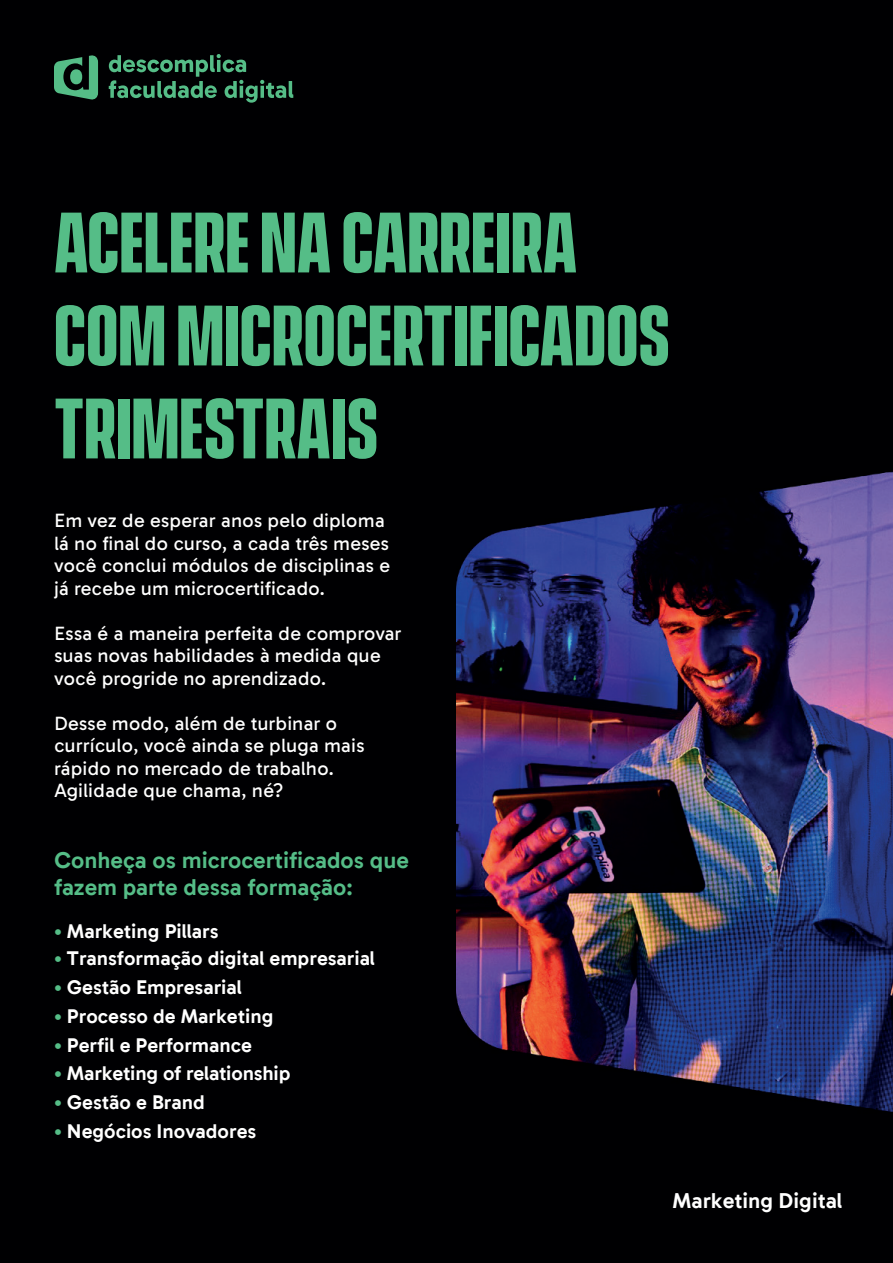
<style>
.page{position:relative;width:893px;height:1263px;background:#000002}
.page>*{position:absolute;margin:0;border:0;box-sizing:border-box;transform-origin:0 0}
.t1{font:700 78px/93px "Vanguard CF";color:#55bd87}
.t2{font:700 22.5px/27px "Aprova Sans";color:#55bd87}
.t3{font:700 21.15px "Aprova Sans";color:#fff}
.t4{font:19.5px/22.5px "Aprova Sans";color:#fff}
.t5{font:700 19.5px "Aprova Sans";color:#fff}
.s1{color:#55bd87}
</style>
<div class="page">
<svg style="left:54px;top:55px;width:44px;height:45px"></svg>
<svg style="left:109px;top:54px;width:184px;height:49px"></svg>
<img style="left:456px;top:471px;width:437px;height:641px">
<h1 class="t1" style="left:54px;top:201px;width:617px">ACELERE NA CARREIRA<br>COM MICROCERTIFICADOS<br>TRIMESTRAIS</h1>
<p class="t4" style="left:54px;top:509px;width:338px">Em vez de esperar anos pelo diploma lá no final do curso, a cada três meses você conclui módulos de disciplinas e já recebe um microcertificado.</p>
<p class="t4" style="left:54px;top:622px;width:349px">Essa é a maneira perfeita de comprovar suas novas habilidades à medida que você progride no aprendizado.</p>
<p class="t4" style="left:54px;top:712px;width:312px">Desse modo, além de turbinar o currículo, você ainda se pluga mais rápido no mercado de trabalho.<br>Agilidade que chama, né?</p>
<p class="t2" style="left:54px;top:847px;width:356px">Conheça os microcertificados que fazem parte dessa formação:</p>
<p class="t5" style="left:54px;top:919px;width:166px"><span class="s1">•</span> Marketing Pillars</p>
<p class="t5" style="left:54px;top:946px;width:323px"><span class="s1">•</span> Transformação digital empresarial</p>
<p class="t5" style="left:54px;top:974px;width:189px"><span class="s1">•</span> Gestão Empresarial</p>
<p class="t5" style="left:54px;top:1003px;width:221px"><span class="s1">•</span> Processo de Marketing</p>
<p class="t5" style="left:54px;top:1032px;width:199px"><span class="s1">•</span> Perfil e Performance</p>
<p class="t5" style="left:54px;top:1061px;width:238px"><span class="s1">•</span> Marketing of relationship</p>
<p class="t5" style="left:54px;top:1090px;width:152px"><span class="s1">•</span> Gestão e Brand</p>
<p class="t5" style="left:54px;top:1119px;width:204px"><span class="s1">•</span> Negócios Inovadores</p>
<p class="t3" style="left:673px;top:1187px;width:171px">Marketing Digital</p>
</div>
